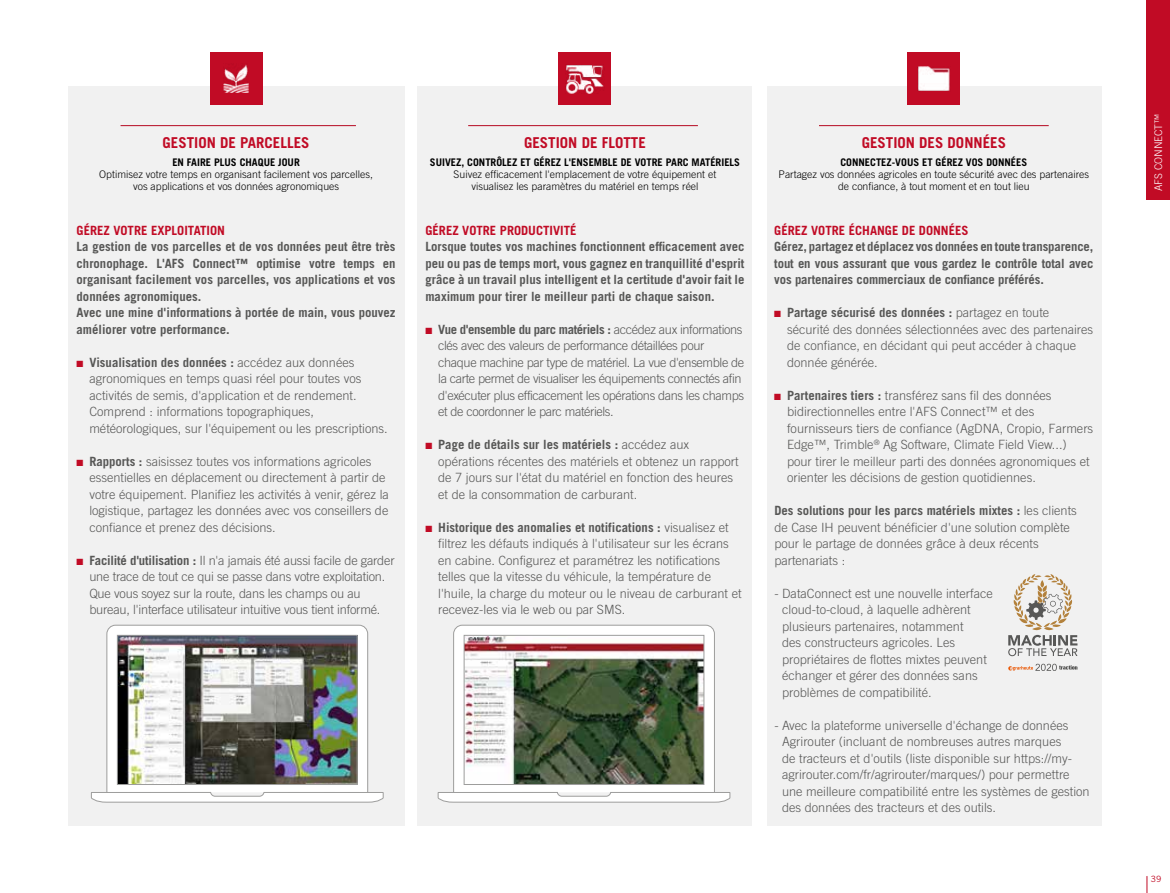
<style>
.page{position:relative;width:1170px;height:893px;background:#fff}
.page>*{position:absolute;margin:0;border:0;box-sizing:border-box;transform-origin:0 0}
.t1{font:700 15px "Trade Gothic LT Pro";color:#c10b25}
.t2{font:300 12.75px/16.5px "Trade Gothic LT Pro";color:#575756}
.t3{font:700 12.75px/16.5px "Trade Gothic LT Pro";color:#575756;text-align:justify}
.t4{font:300 12.75px/16.5px "Trade Gothic LT Pro";letter-spacing:-.03em;color:#575756}
.t5{font:700 12.75px "Trade Gothic LT Std";color:#575756}
.t6{font:700 12.75px "Trade Gothic LT Pro";color:#c10b25}
.t7{font:700 12.75px "Trade Gothic LT Std";letter-spacing:-.03em;color:#575756}
.t8{font:300 10.5px/12px "Trade Gothic LT Pro";color:#000;text-align:center}
.t9{font:700 10.5px "Trade Gothic LT Pro";color:#000}
.t10{font:300 10.5px "Trade Gothic LT Pro";color:#fff}
.t11{font:8.7px "Trade Gothic LT Pro";color:#c10b25}
.s1{color:#c10b25}
.s2{font-family:"Trade Gothic LT Pro";font-weight:300}
.s3{font-family:"Trade Gothic LT Std";font-weight:700}
</style>
<div class="page">
<div style="left:68px;top:86px;width:336px;height:739px;background:#f1f1f1"></div>
<div style="left:417px;top:86px;width:334px;height:739px;background:#f1f1f1"></div>
<div style="left:767px;top:86px;width:334px;height:739px;background:#f1f1f1"></div>
<div style="left:210px;top:53px;width:52px;height:52px;background:#c10b25"></div>
<img style="left:223px;top:64px;width:26px;height:28px">
<div style="left:559px;top:53px;width:52px;height:52px;background:#c10b25"></div>
<img style="left:565px;top:65px;width:39px;height:28px">
<div style="left:907px;top:53px;width:52px;height:52px;background:#c10b25"></div>
<img style="left:917px;top:66px;width:33px;height:25px">
<hr style="left:120px;top:125px;width:236px;height:1px;background:#c10b25">
<hr style="left:468px;top:125px;width:230px;height:1px;background:#c10b25">
<hr style="left:819px;top:125px;width:229px;height:1px;background:#c10b25">
<svg style="left:1008px;top:574px;width:69px;height:82px"></svg>
<svg style="left:1008px;top:664px;width:69px;height:7px"></svg>
<svg style="left:91px;top:625px;width:292px;height:177px"></svg>
<img style="left:119px;top:637px;width:236px;height:146px">
<div style="left:117px;top:635px;width:240px;height:150px;border:1px solid #9d9d9c"></div>
<svg style="left:438px;top:625px;width:292px;height:177px"></svg>
<img style="left:466px;top:637px;width:236px;height:146px">
<div style="left:464px;top:635px;width:240px;height:150px;border:1px solid #9d9d9c"></div>
<svg style="left:1146px;top:876px;width:1px;height:17px"></svg>
<div style="left:1146px;top:0;width:23px;height:200px;background:#c10b25"></div>
<p class="t1" style="left:162px;top:134px;width:148px">GESTION DE PARCELLES</p>
<p class="t9" style="left:172px;top:156px;width:129px">EN FAIRE PLUS CHAQUE JOUR</p>
<p class="t8" style="left:99px;top:168px;width:275px">Optimisez votre temps en organisant facilement vos parcelles, vos applications et vos données agronomiques</p>
<p class="t6" style="left:77px;top:222px;width:150px">GÉREZ VOTRE EXPLOITATION</p>
<p class="t3" style="left:77px;top:238px;width:320px;text-align:left">La gestion de vos parcelles et de vos données peut être très chronophage. L'AFS Connect™ optimise votre temps en organisant facilement vos parcelles, vos applications et vos données agronomiques.<br>Avec une mine d'informations à portée de main, vous pouvez améliorer votre performance.</p>
<p class="t5" style="left:77px;top:354px;width:279px"><span class="s1">■</span> Visualisation des données : <span class="s2">accédez aux données</span></p>
<p class="t2" style="left:89px;top:370px;width:300px">agronomiques en temps quasi réel pour toutes vos activités de semis, d'application et de rendement.<br>Comprend : informations topographiques, météorologiques, sur l'équipement ou les prescriptions.</p>
<p class="t2" style="left:89px;top:453px;width:301px;text-indent:-13px"><span class="s1">■</span> <span class="s3">Rapports :</span> saisissez toutes vos informations agricoles essentielles en déplacement ou directement à partir de votre équipement. Planifiez les activités à venir, gérez la logistique, partagez les données avec vos conseillers de confiance et prenez des décisions.</p>
<p class="t2" style="left:89px;top:552px;width:307px;text-indent:-13px"><span class="s1">■</span> <span class="s3">Facilité d'utilisation :</span> Il n'a jamais été aussi facile de garder une trace de tout ce qui se passe dans votre exploitation.<br>Que vous soyez sur la route, dans les champs ou au bureau, l'interface utilisateur intuitive vous tient informé.</p>
<p class="t1" style="left:524px;top:134px;width:123px">GESTION DE FLOTTE</p>
<p class="t9" style="left:430px;top:156px;width:312px">SUIVEZ, CONTRÔLEZ ET GÉREZ L'ENSEMBLE DE VOTRE PARC MATÉRIELS</p>
<p class="t8" style="left:453px;top:168px;width:264px">Suivez efficacement l'emplacement de votre équipement et visualisez les paramètres du matériel en temps réel</p>
<p class="t6" style="left:425px;top:222px;width:152px">GÉREZ VOTRE PRODUCTIVITÉ</p>
<p class="t3" style="left:425px;top:238px;width:320px">Lorsque toutes vos machines fonctionnent efficacement avec peu ou pas de temps mort, vous gagnez en tranquillité d'esprit grâce à un travail plus intelligent et la certitude d'avoir fait le maximum pour tirer le meilleur parti de chaque saison.</p>
<p class="t7" style="left:425px;top:321px;width:318px"><span class="s1">■</span> Vue d'ensemble du parc matériels : <span class="s2">accédez aux informations</span></p>
<p class="t4" style="left:438px;top:337px;width:307px">clés avec des valeurs de performance détaillées pour chaque machine par type de matériel. La vue d'ensemble de la carte permet de visualiser les équipements connectés afin d'exécuter plus efficacement les opérations dans les champs et de coordonner le parc matériels.</p>
<p class="t5" style="left:425px;top:437px;width:265px"><span class="s1">■</span> Page de détails sur les matériels : <span class="s2">accédez aux</span></p>
<p class="t2" style="left:438px;top:453px;width:302px">opérations récentes des matériels et obtenez un rapport de 7 jours sur l'état du matériel en fonction des heures et de la consommation de carburant.</p>
<p class="t5" style="left:425px;top:519px;width:305px"><span class="s1">■</span> Historique des anomalies et notifications : <span class="s2">visualisez et</span></p>
<p class="t2" style="left:438px;top:535px;width:305px">filtrez les défauts indiqués à l'utilisateur sur les écrans en cabine. Configurez et paramétrez les notifications telles que la vitesse du véhicule, la température de l'huile, la charge du moteur ou le niveau de carburant et recevez-les via le web ou par SMS.</p>
<p class="t1" style="left:861px;top:134px;width:146px">GESTION DES DONNÉES</p>
<p class="t9" style="left:840px;top:156px;width:188px">CONNECTEZ-VOUS ET GÉREZ VOS DONNÉES</p>
<p class="t8" style="left:778px;top:168px;width:312px">Partagez vos données agricoles en toute sécurité avec des partenaires de confiance, à tout moment et en tout lieu</p>
<p class="t6" style="left:774px;top:222px;width:196px">GÉREZ VOTRE ÉCHANGE DE DONNÉES</p>
<p class="t3" style="left:774px;top:238px;width:320px">Gérez, partagez et déplacez vos données en toute transparence, tout en vous assurant que vous gardez le contrôle total avec vos partenaires commerciaux de confiance préférés.</p>
<p class="t5" style="left:774px;top:305px;width:276px"><span class="s1">■</span> Partage sécurisé des données : <span class="s2">partagez en toute</span></p>
<p class="t2" style="left:787px;top:321px;width:308px">sécurité des données sélectionnées avec des partenaires de confiance, en décidant qui peut accéder à chaque donnée générée.</p>
<p class="t2" style="left:787px;top:387px;width:307px;text-indent:-13px"><span class="s1">■</span> <span class="s3">Partenaires tiers :</span> transférez sans fil des données bidirectionnelles entre l'AFS Connect™ et des fournisseurs tiers de confiance (AgDNA, Cropio, Farmers Edge™, Trimble<sup>®</sup> Ag Software, Climate Field View...) pour tirer le meilleur parti des données agronomiques et orienter les décisions de gestion quotidiennes.</p>
<p class="t5" style="left:774px;top:503px;width:304px">Des solutions pour les parcs matériels mixtes : <span class="s2">les clients</span></p>
<p class="t2" style="left:774px;top:519px;width:297px">de Case IH peuvent bénéficier d'une solution complète pour le partage de données grâce à deux récents partenariats :</p>
<p class="t2" style="left:782px;top:585px;width:212px;text-indent:-8px">- DataConnect est une nouvelle interface cloud-to-cloud, à laquelle adhèrent plusieurs partenaires, notamment<br>des constructeurs agricoles. Les propriétaires de flottes mixtes peuvent échanger et gérer des données sans problèmes de compatibilité.</p>
<p class="t2" style="left:782px;top:717px;width:309px;text-indent:-8px">- Avec la plateforme universelle d'échange de données Agrirouter (incluant de nombreuses autres marques<br>de tracteurs et d'outils (liste disponible sur https://my&shy;agrirouter.com/fr/agrirouter/marques/) pour permettre une meilleure compatibilité entre les systèmes de gestion des données des tracteurs et des outils.</p>
<p class="t10" style="left:1151px;top:191px;width:80px;rotate:-90deg">AFS CONNECT™</p>
<p class="t11" style="left:1150px;top:874px;width:12px">39</p>
</div>
